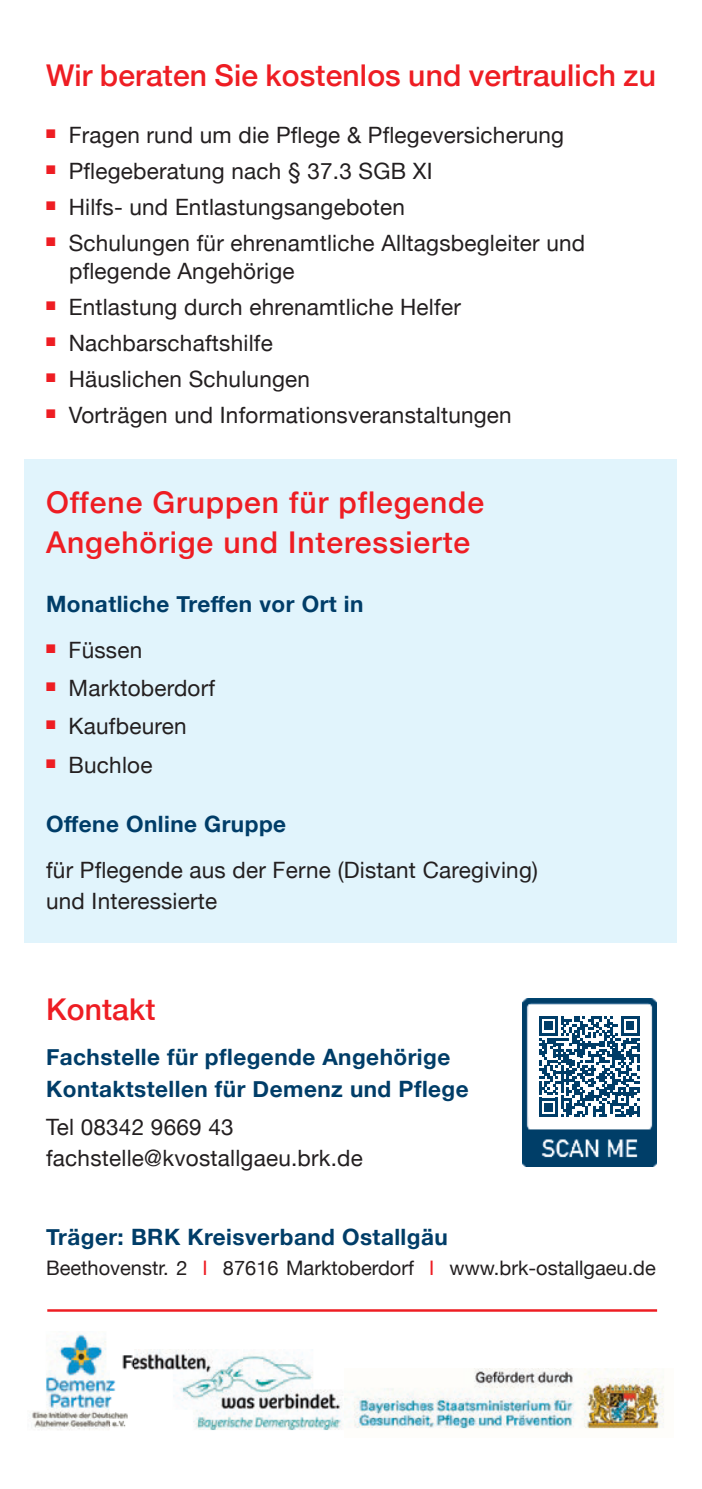
<style>
.page{position:relative;width:702px;height:1489px;background:#fff}
.page>*{position:absolute;margin:0;border:0;box-sizing:border-box;transform-origin:0 0}
.t1{font:500 30px/40px "Helvetica Neue";letter-spacing:.03em;color:#ee1d23}
.t2{font:500 30px "Helvetica Neue";letter-spacing:.005em;color:#ee1d23}
.t3{font:22.5px/31.2px "Helvetica Neue";letter-spacing:.01em;color:#231f20}
.t4{font:700 22.5px/31.2px "Helvetica Neue";letter-spacing:.02em;color:#003d68}
.t5{font:20px "Helvetica Neue";color:#231f20}
.s1{color:#ee1d23}
</style>
<div class="page">
<div style="left:25px;top:459px;width:652px;height:484px;background:#e1f4fc"></div>
<img style="left:134px;top:1349px;width:209px;height:81px">
<hr style="left:47px;top:1309px;width:610px;height:2px;background:#ee1d23">
<img style="left:344px;top:1368px;width:320px;height:61px">
<img style="left:32px;top:1333px;width:102px;height:97px">
<img style="left:522px;top:998px;width:134px;height:168px">
<div style="left:528px;top:1004px;width:122px;height:124px;background:#fff;border-radius:14px"></div>
<svg style="left:539px;top:1016px;width:100px;height:100px"></svg>
<h1 class="t2" style="left:46px;top:64px;width:611px">Wir beraten Sie kostenlos und vertraulich zu</h1>
<p class="t3" style="left:46px;top:121px;width:519px"><sup>■</sup> Fragen rund um die Pflege &amp; Pflegeversicherung</p>
<p class="t3" style="left:46px;top:157px;width:388px"><sup>■</sup> Pflegeberatung nach § 37.3 SGB XI</p>
<p class="t3" style="left:46px;top:193px;width:360px"><sup>■</sup> Hilfs- und Entlastungsangeboten</p>
<p class="t3" style="left:69px;top:229px;width:517px;line-height:28.8px;text-indent:-23px"><sup>■</sup> Schulungen für ehrenamtliche Alltagsbegleiter und pflegende Angehörige</p>
<p class="t3" style="left:46px;top:293px;width:416px"><sup>■</sup> Entlastung durch ehrenamtliche Helfer</p>
<p class="t3" style="left:46px;top:329px;width:228px"><sup>■</sup> Nachbarschaftshilfe</p>
<p class="t3" style="left:46px;top:364px;width:265px"><sup>■</sup> Häuslichen Schulungen</p>
<p class="t3" style="left:46px;top:400px;width:467px"><sup>■</sup> Vorträgen und Informationsveranstaltungen</p>
<h1 class="t1" style="left:46px;top:484px;width:439px">Offene Gruppen für pflegende<br>Angehörige und Interessierte</h1>
<p class="t4" style="left:46px;top:589px;width:319px">Monatliche Treffen vor Ort in</p>
<p class="t3" style="left:46px;top:635px;width:98px"><sup>■</sup> Füssen</p>
<p class="t3" style="left:46px;top:674px;width:170px"><sup>■</sup> Marktoberdorf</p>
<p class="t3" style="left:46px;top:712px;width:142px"><sup>■</sup> Kaufbeuren</p>
<p class="t3" style="left:46px;top:750px;width:108px"><sup>■</sup> Buchloe</p>
<p class="t4" style="left:46px;top:809px;width:241px">Offene Online Gruppe</p>
<p class="t3" style="left:46px;top:855px;width:493px">für Pflegende aus der Ferne (Distant Caregiving) und Interessierte</p>
<h1 class="t2" style="left:46px;top:997px;width:111px">Kontakt</h1>
<p class="t4" style="left:46px;top:1042px;width:424px">Fachstelle für pflegende Angehörige<br>Kontaktstellen für Demenz und Pflege</p>
<p class="t3" style="left:46px;top:1112px;width:318px">Tel 08342 9669 43 fachstelle@kvostallgaeu.brk.de</p>
<p class="t4" style="left:46px;top:1221px;width:403px">Träger: BRK Kreisverband Ostallgäu</p>
<p class="t5" style="left:46px;top:1252px;width:611px">Beethovenstr. 2 <span class="s1">I</span> 87616 Marktoberdorf <span class="s1">I</span> www.brk-ostallgaeu.de</p>
</div>
